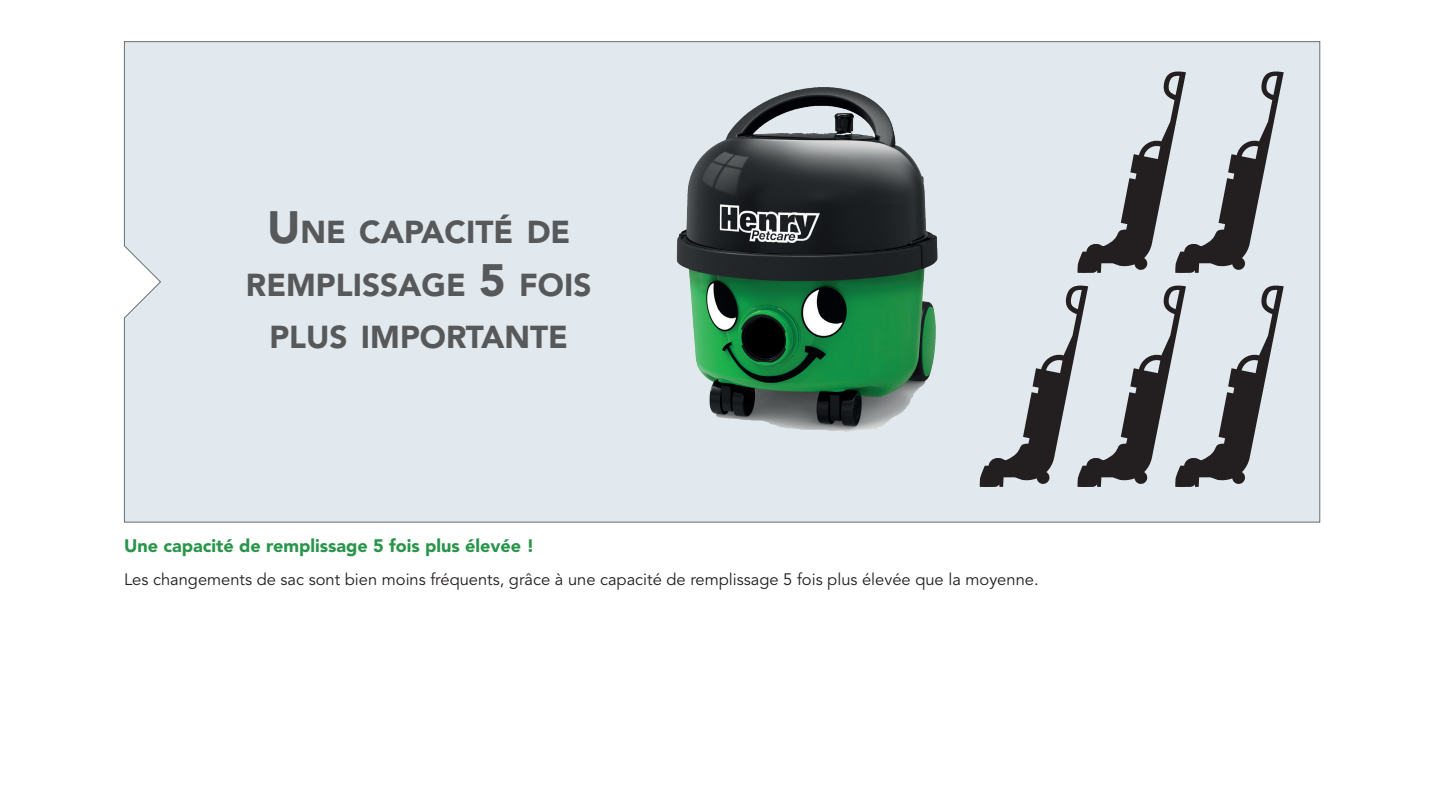
<style>
.page{position:relative;width:1440px;height:810px;background:#fff}
.page>*{position:absolute;margin:0;border:0;box-sizing:border-box;transform-origin:0 0}
.t1{font:900 31.5px "Avenir LT Std";color:#57585a}
.t2{font:900 18px "Avenir LT Std";color:#29954a}
.t3{font:16.5px "Avenir LT Std";color:#231f20}
.s1{font-size:45px}
</style>
<div class="page">
<div style="left:124px;top:41px;width:1196px;height:482px;background:#e1e9ee"></div>
<svg style="left:1077px;top:70px;width:206px;height:203px;background:#aeb3b7"></svg>
<svg style="left:979px;top:284px;width:304px;height:203px;background:#adb2b6"></svg>
<img style="left:654px;top:79px;width:326px;height:359px">
<h1 class="t1" style="left:267px;top:213px;width:115px"><span class="s1">U</span>NE CAPAC</h1>
<h1 class="t1" style="left:466px;top:213px;width:102px">ITÉ DE</h1>
<h1 class="t1" style="left:246px;top:266px;width:347px">RE MPLISSAGE <span class="s1">5</span> FOIS</h1>
<h1 class="t1" style="left:269px;top:318px;width:198px">PLUS IMPORTANTE</h1>
<p class="t2" style="left:124px;top:535px;width:412px">Une capacité de remplissage 5 fois plus élevée !</p>
<p class="t3" style="left:124px;top:570px;width:916px">Les changements de sac sont bien moins fréquents, grâce à une capacité de remplissage 5 fois plus élevée que la moyenne.</p>
</div>
